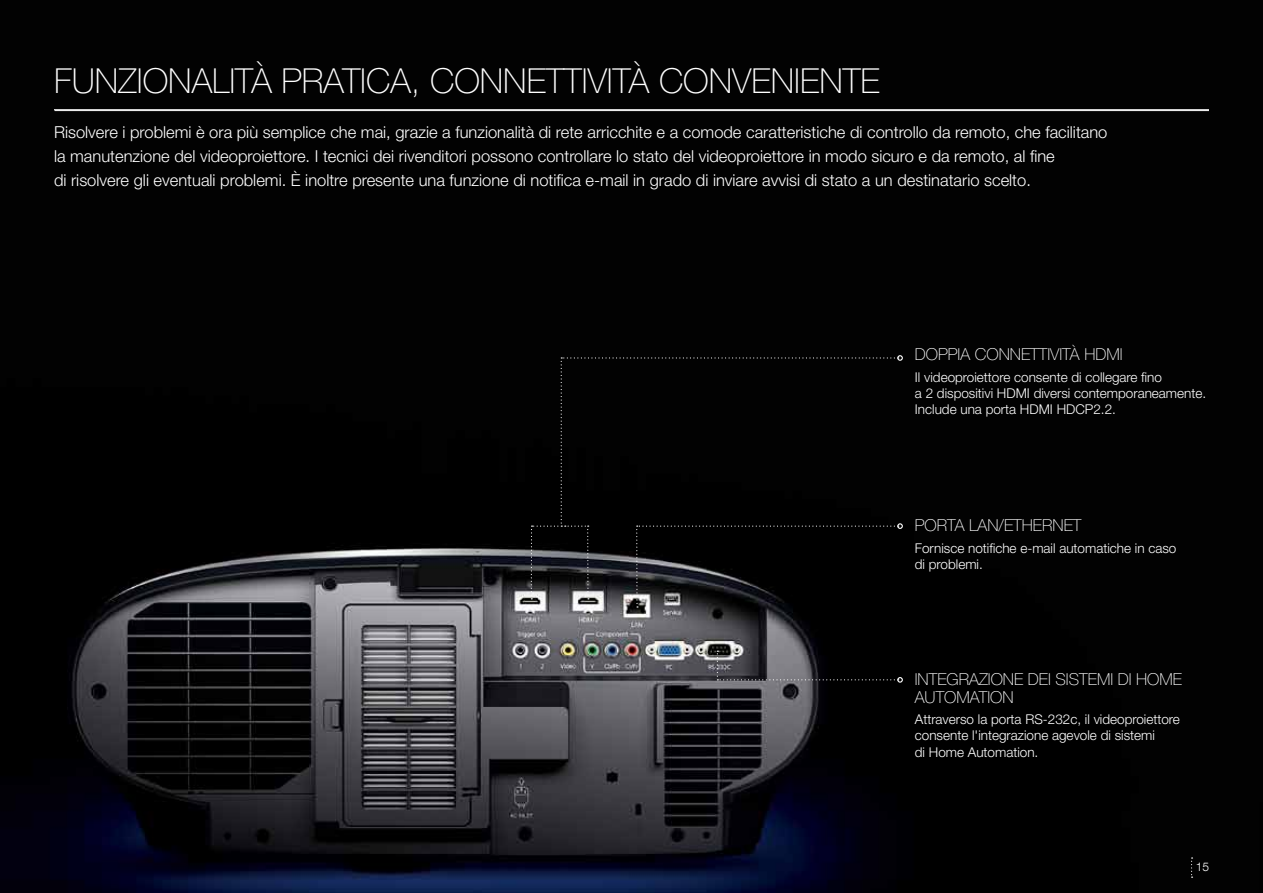
<style>
.page{position:relative;width:1263px;height:893px;background:#fff}
.page>*{position:absolute;margin:0;border:0;box-sizing:border-box;transform-origin:0 0}
.t1{font:100 34.5px "Helvetica Neue LT Pro";color:#fff}
.t2{font:300 16.5px/24px "Helvetica Neue LT Pro";color:#fff}
.t3{font:100 16.5px "Helvetica Neue LT Pro";color:#fff}
.t4{font:300 13.5px/16.2px "Helvetica Neue LT Pro";color:#fff}
.t5{font:300 12px "Helvetica Neue LT Com";color:#fff}
</style>
<div class="page">
<img style="left:0;top:0;width:1263px;height:893px">
<hr style="left:54px;top:109px;width:1155px;height:1px;background:#fff">
<hr style="left:55px;top:110px;width:1154px;height:1px;background:#fff">
<svg style="left:717px;top:651px;width:186px;height:32px;background:#343337"></svg>
<svg style="left:531px;top:355px;width:372px;height:253px;background:#080909"></svg>
<svg style="left:1191px;top:857px;width:1px;height:21px"></svg>
<h1 class="t1" style="left:54px;top:61px;width:420px">FUNZIONALITÀ PRATI CA, CONNETTI</h1>
<h1 class="t1" style="left:588px;top:61px;width:183px">VITÀ CONVENIENTE</h1>
<p class="t2" style="left:54px;top:120px;width:1055px">Risolvere i problemi è ora più semplice che mai, grazie a funzionalità di rete arricchite e a comode caratteristiche di controllo da remoto, che facilitano la manutenzione del videoproiettore. I tecnici dei rivenditori possono controllare lo stato del videoproiettore in modo sicuro e da remoto, al fine<br>di risolvere gli eventuali problemi. È inoltre presente una funzione di notifica e-mail in grado di inviare avvisi di stato a un destinatario scelto.</p>
<p class="t3" style="left:915px;top:345px;width:10px">DOPPI</p>
<p class="t3" style="left:960px;top:345px;width:36px">A CONNETTI</p>
<p class="t3" style="left:1050px;top:345px;width:72px">VITÀ HDMI</p>
<p class="t4" style="left:915px;top:369px;width:293px">Il videoproiettore consente di collegare fino<br>a 2 dispositivi HDMI diversi contemporaneamente.<br>Include una porta HDMI HDCP2.2.</p>
<p class="t3" style="left:915px;top:516px;width:12px">PORT</p>
<p class="t3" style="left:955px;top:516px;width:89px">A LAN/ETHERNET</p>
<p class="t4" style="left:915px;top:540px;width:263px">Fornisce notifiche e-mail automatiche in caso di problemi.</p>
<p class="t3" style="left:915px;top:669px;width:9px">INTE</p>
<p class="t3" style="left:947px;top:669px;width:51px">GRAZIONE</p>
<p class="t3" style="left:1028px;top:669px;width:8px">DEI</p>
<p class="t3" style="left:1055px;top:669px;width:10px">SISTE</p>
<p class="t3" style="left:1097px;top:669px;width:85px">MI DI HOME</p>
<p class="t3" style="left:915px;top:687px;width:74px">AUTO MATION</p>
<p class="t4" style="left:915px;top:711px;width:267px">Attraverso la porta RS-232c, il videoproiettore consente l'integrazione agevole di sistemi<br>di Home Automation.</p>
<p class="t5" style="left:1196px;top:859px;width:15px">15</p>
</div>
